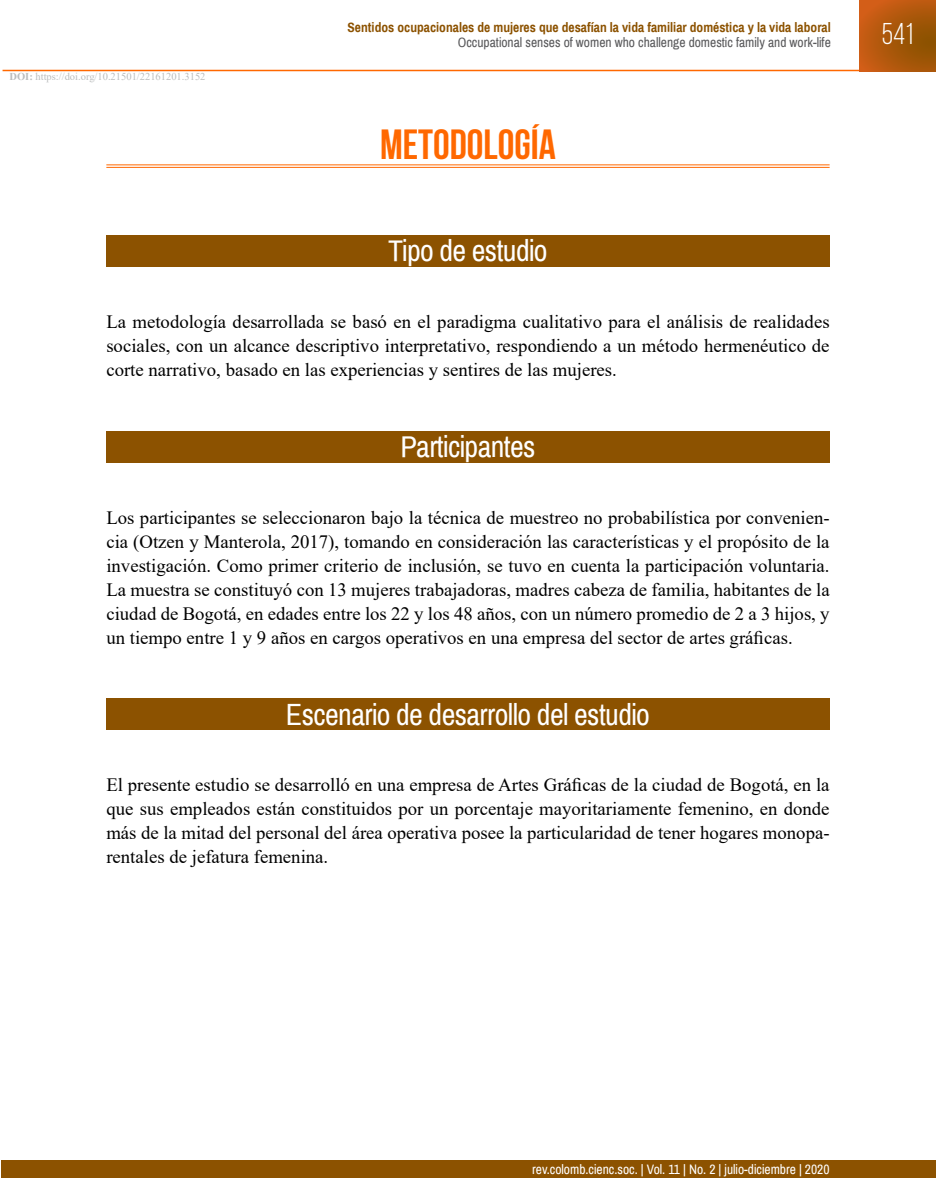
<style>
.page{position:relative;width:936px;height:1191px;background:#fff}
.page>*{position:absolute;margin:0;border:0;box-sizing:border-box;transform-origin:0 0}
.t1{font:700 42px "Bebas Neue";color:#ff6800}
.t2{font:30px "Archivo Narrow";letter-spacing:-.02em;color:#fff}
.t3{font:30px "Bebas Neue";color:#fff}
.t4{font:18.75px/24px "Times New Roman";color:#000;text-align:justify}
.t5{font:700 13.5px "Archivo Narrow";color:#8c5200}
.t6{font:13.5px "Archivo Narrow";color:#58585a}
.t7{font:13.5px "Archivo Narrow";color:#fff}
.t8{font:10.5px "Times New Roman";color:#bbbdbe}
.s1{font-weight:700}
</style>
<div class="page">
<div style="left:2px;top:1160px;width:933px;height:18px;background:#8c5200"></div>
<hr style="left:3px;top:70px;width:856px;height:1px;background:#ff6800">
<svg style="left:859px;top:0;width:76px;height:71px;background:#b0580c"></svg>
<hr style="left:106px;top:165px;width:723px;height:1px;background:#ff6800">
<hr style="left:106px;top:167px;width:723px;height:1px;background:#ff6800">
<div style="left:106px;top:235px;width:723px;height:32px;background:#8c5200"></div>
<div style="left:106px;top:431px;width:723px;height:31px;background:#8c5200"></div>
<div style="left:106px;top:698px;width:723px;height:32px;background:#8c5200"></div>
<p class="t8" style="left:10px;top:69px;width:197px"><span class="s1">DOI:</span> https://doi.org/10.21501/22161201.3152</p>
<p class="t5" style="left:347px;top:19px;width:485px">Sentidos ocupacionales de mujeres que desafían la vida familiar doméstica y la vida laboral</p>
<p class="t6" style="left:457px;top:34px;width:374px">Occupational senses of women who challenge domestic family and work-life</p>
<h1 class="t1" style="left:380px;top:122px;width:177px">METODOLOGÍA</h1>
<h2 class="t2" style="left:388px;top:233px;width:161px">Tipo de estudio</h2>
<p class="t4" style="left:106px;top:309px;width:724px">La metodología desarrollada se basó en el paradigma cualitativo para el análisis de realidades sociales, con un alcance descriptivo interpretativo, respondiendo a un método hermenéutico de corte narrativo, basado en las experiencias y sentires de las mujeres.</p>
<h2 class="t2" style="left:400px;top:428px;width:136px">Participantes</h2>
<p class="t4" style="left:106px;top:505px;width:724px">Los participantes se seleccionaron bajo la técnica de muestreo no probabilística por convenien&shy;cia (Otzen y Manterola, 2017), tomando en consideración las características y el propósito de la investigación. Como primer criterio de inclusión, se tuvo en cuenta la participación voluntaria.<br>La muestra se constituyó con 13 mujeres trabajadoras, madres cabeza de familia, habitantes de la ciudad de Bogotá, en edades entre los 22 y los 48 años, con un número promedio de 2 a 3 hijos, y un tiempo entre 1 y 9 años en cargos operativos en una empresa del sector de artes gráficas.</p>
<h2 class="t2" style="left:286px;top:696px;width:365px">Escenario de desarrollo del estudio</h2>
<p class="t4" style="left:106px;top:772px;width:724px">El presente estudio se desarrolló en una empresa de Artes Gráficas de la ciudad de Bogotá, en la que sus empleados están constituidos por un porcentaje mayoritariamente femenino, en donde más de la mitad del personal del área operativa posee la particularidad de tener hogares monopa&shy;rentales de jefatura femenina.</p>
<h2 class="t3" style="left:881px;top:18px;width:33px">541</h2>
<p class="t7" style="left:532px;top:1160px;width:299px">rev.colomb.cienc.soc. | Vol. 11 | No. 2 | julio-diciembre | 2020</p>
</div>
